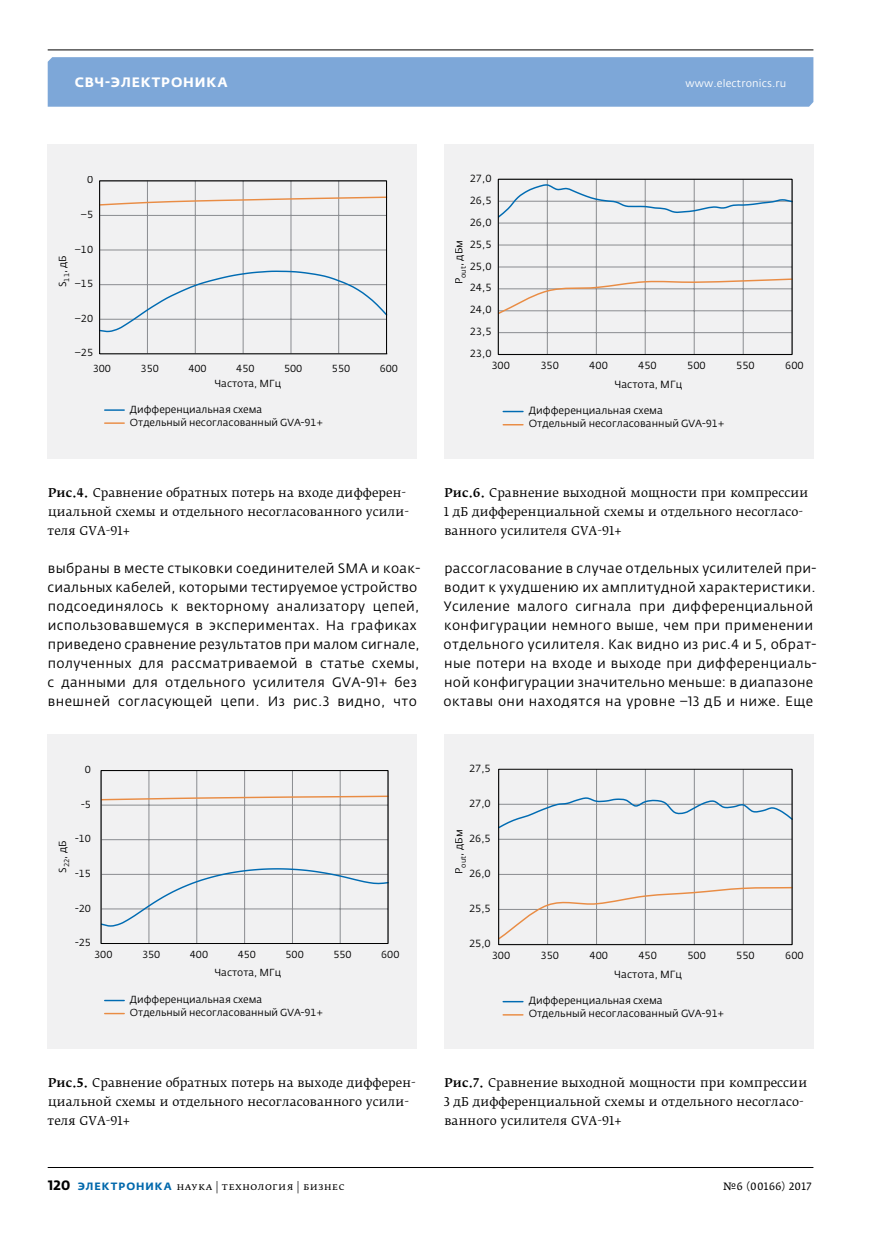
<style>
.page{position:relative;width:881px;height:1234px;background:#fff}
.page>*{position:absolute;margin:0;border:0;box-sizing:border-box;transform-origin:0 0}
.t1{font:13.5px/19px "Fedra Sans Pro";letter-spacing:.03em;color:#000}
.t2{font:700 13.5px "Fedra Sans Alt Pro";letter-spacing:.06em;color:#fff}
.t3{font:12px/19px "Fedra Serif B Pro";letter-spacing:.005em;color:#000}
.t4{font:10.5px "Fedra Serif B Pro";letter-spacing:.015em;color:#000}
.t5{font:10.5px "Fedra Sans Pro";letter-spacing:.015em;color:#fff}
.t6{font:10.5px "Fedra Serif A Pro";letter-spacing:.035em;color:#000}
.t7{font:10.35px/13.2px "Fedra Sans Pro";color:#000}
.t8{font:10.2px/13px "Fedra Sans Pro";color:#000}
.s1{font-weight:500}
.s2{font-family:"Fedra Sans Pro";font-weight:700;font-size:13.5px}
.s3{font-family:"Fedra Sans Alt Pro";font-weight:700;color:#0068ac}
</style>
<div class="page">
<div style="left:48px;top:57px;width:765px;height:50px;background:#7da7d8"></div>
<hr style="left:48px;top:49px;width:765px;height:1px;background:#000">
<hr style="left:48px;top:1166px;width:765px;height:1px;background:#000">
<div style="left:48px;top:145px;width:369px;height:313px;background:#f1f1f2"></div>
<svg style="left:105px;top:409px;width:19px;height:2px"></svg>
<svg style="left:105px;top:422px;width:19px;height:2px"></svg>
<svg style="left:99px;top:180px;width:288px;height:174px"></svg>
<div style="left:444px;top:145px;width:369px;height:313px;background:#f1f1f2"></div>
<svg style="left:503px;top:410px;width:19px;height:2px"></svg>
<svg style="left:503px;top:424px;width:19px;height:1px"></svg>
<hr style="left:498px;top:354px;width:293px;height:1px;background:#939598">
<hr style="left:498px;top:332px;width:293px;height:1px;background:#939598">
<hr style="left:498px;top:267px;width:293px;height:1px;background:#939598">
<hr style="left:498px;top:245px;width:293px;height:1px;background:#939598">
<hr style="left:498px;top:223px;width:293px;height:1px;background:#939598">
<hr style="left:547px;top:179px;width:1px;height:175px;background:#939598">
<hr style="left:596px;top:179px;width:1px;height:175px;background:#939598">
<hr style="left:644px;top:179px;width:1px;height:175px;background:#939598">
<hr style="left:693px;top:179px;width:1px;height:175px;background:#939598">
<hr style="left:742px;top:179px;width:1px;height:175px;background:#939598">
<hr style="left:497px;top:179px;width:1px;height:175px;background:#c6c8ca">
<svg style="left:500px;top:184px;width:290px;height:35px"></svg>
<svg style="left:500px;top:277px;width:290px;height:38px"></svg>
<div style="left:498px;top:179px;width:294px;height:175px;border:1px solid #000"></div>
<div style="left:444px;top:734px;width:369px;height:314px;background:#f1f1f2"></div>
<svg style="left:503px;top:1000px;width:19px;height:2px"></svg>
<svg style="left:503px;top:1014px;width:19px;height:1px"></svg>
<hr style="left:498px;top:874px;width:293px;height:1px;background:#939598">
<hr style="left:498px;top:838px;width:293px;height:1px;background:#939598">
<hr style="left:547px;top:769px;width:1px;height:175px;background:#939598">
<hr style="left:596px;top:769px;width:1px;height:175px;background:#939598">
<hr style="left:645px;top:769px;width:1px;height:175px;background:#939598">
<hr style="left:693px;top:769px;width:1px;height:175px;background:#939598">
<hr style="left:742px;top:769px;width:1px;height:175px;background:#939598">
<svg style="left:500px;top:796px;width:293px;height:33px"></svg>
<svg style="left:500px;top:885px;width:290px;height:55px"></svg>
<div style="left:498px;top:769px;width:294px;height:175px;border:1px solid #000"></div>
<div style="left:48px;top:734px;width:369px;height:314px;background:#f1f1f2"></div>
<svg style="left:105px;top:999px;width:19px;height:1px"></svg>
<svg style="left:105px;top:1012px;width:19px;height:2px"></svg>
<hr style="left:101px;top:839px;width:287px;height:1px;background:#939598">
<hr style="left:101px;top:804px;width:287px;height:1px;background:#939598">
<hr style="left:149px;top:770px;width:1px;height:173px;background:#939598">
<hr style="left:196px;top:770px;width:1px;height:173px;background:#939598">
<hr style="left:244px;top:770px;width:1px;height:173px;background:#939598">
<hr style="left:292px;top:770px;width:1px;height:173px;background:#939598">
<hr style="left:340px;top:770px;width:1px;height:173px;background:#939598">
<hr style="left:100px;top:770px;width:2px;height:173px;background:#c6c8ca">
<svg style="left:103px;top:867px;width:283px;height:60px"></svg>
<svg style="left:103px;top:794px;width:283px;height:7px"></svg>
<div style="left:101px;top:770px;width:287px;height:173px;border:1px solid #000"></div>
<p class="t2" style="left:75px;top:74px;width:154px">СВЧ-электроника</p>
<p class="t5" style="left:685px;top:77px;width:102px">www.electronics.ru</p>
<p class="t8" style="left:87px;top:173px;width:8px">0</p>
<p class="t7" style="left:469px;top:172px;width:23px">27,0</p>
<p class="t7" style="left:469px;top:193px;width:23px">26,5</p>
<p class="t8" style="left:81px;top:208px;width:14px">–5</p>
<p class="t7" style="left:469px;top:215px;width:23px">26,0</p>
<p class="t8" style="left:75px;top:242px;width:20px">–10</p>
<p class="t8" style="left:56px;top:287px;width:34px;rotate:-90deg">S<sub>11</sub>, дБ</p>
<p class="t8" style="left:75px;top:277px;width:20px">–15</p>
<p class="t7" style="left:469px;top:237px;width:23px">25,5</p>
<p class="t7" style="left:452px;top:284px;width:46px;rotate:-90deg">P<sub>out</sub>, дБм</p>
<p class="t7" style="left:469px;top:259px;width:23px">25,0</p>
<p class="t7" style="left:469px;top:281px;width:23px">24,5</p>
<p class="t8" style="left:75px;top:311px;width:20px">–20</p>
<p class="t7" style="left:469px;top:303px;width:23px">24,0</p>
<p class="t7" style="left:469px;top:325px;width:23px">23,5</p>
<p class="t8" style="left:75px;top:346px;width:20px">–25</p>
<p class="t7" style="left:469px;top:347px;width:23px">23,0</p>
<p class="t8" style="left:93px;top:362px;width:20px">300</p>
<p class="t8" style="left:140px;top:362px;width:20px">350</p>
<p class="t8" style="left:188px;top:362px;width:20px">400</p>
<p class="t8" style="left:236px;top:362px;width:20px">450</p>
<p class="t8" style="left:284px;top:362px;width:20px">500</p>
<p class="t8" style="left:332px;top:362px;width:20px">550</p>
<p class="t8" style="left:379px;top:362px;width:20px">600</p>
<p class="t7" style="left:491px;top:359px;width:20px">300</p>
<p class="t7" style="left:540px;top:359px;width:20px">350</p>
<p class="t7" style="left:589px;top:359px;width:20px">400</p>
<p class="t7" style="left:638px;top:359px;width:20px">450</p>
<p class="t7" style="left:687px;top:359px;width:20px">500</p>
<p class="t7" style="left:736px;top:359px;width:20px">550</p>
<p class="t7" style="left:784px;top:359px;width:20px">600</p>
<p class="t8" style="left:214px;top:377px;width:68px">Частота, МГц</p>
<p class="t7" style="left:614px;top:378px;width:69px">Частота, МГц</p>
<p class="t8" style="left:130px;top:402px;width:194px">Дифференциальная схема<br>Отдельный несогласованный GVA-91+</p>
<p class="t7" style="left:528px;top:404px;width:197px">Дифференциальная схема<br>Отдельный несогласованный GVA-91+</p>
<p class="t3" style="left:48px;top:483px;width:363px"><span class="s1">Рис.4.</span> Сравнение обратных потерь на входе дифферен‑ циальной схемы и отдельного несогласованного усили‑ теля GVA‑91+</p>
<p class="t3" style="left:444px;top:483px;width:366px"><span class="s1">Рис.6.</span> Сравнение выходной мощности при компрессии<br>1 дБ дифференциальной схемы и отдельного несогласо‑ ванного усилителя GVA‑91+</p>
<p class="t1" style="left:47px;top:558px;width:374px">выбраны в месте стыковки соединителей SMA и коак‑ сиальных кабелей, которыми тестируемое устройство подсоединялось к векторному анализатору цепей, использовавшемуся в экспериментах. На графиках приведено сравнение результатов при малом сигнале, полученных для рассматриваемой в статье схемы, с данными для отдельного усилителя GVA‑91+ без внешней согласующей цепи. Из рис.3 видно, что</p>
<p class="t1" style="left:443px;top:558px;width:374px">рассогласование в случае отдельных усилителей при‑ водит к ухудшению их амплитудной характеристики.<br>Усиление малого сигнала при дифференциальной конфигурации немного выше, чем при применении отдельного усилителя. Как видно из рис.4 и 5, обрат‑ ные потери на входе и выходе при дифференциаль‑ ной конфигурации значительно меньше: в диапазоне октавы они находятся на уровне –13 дБ и ниже. Еще</p>
<p class="t8" style="left:85px;top:762px;width:8px">0</p>
<p class="t8" style="left:469px;top:761px;width:23px">27,5</p>
<p class="t8" style="left:81px;top:797px;width:11px">-5</p>
<p class="t8" style="left:469px;top:796px;width:23px">27,0</p>
<p class="t8" style="left:75px;top:832px;width:17px">-10</p>
<p class="t8" style="left:56px;top:872px;width:34px;rotate:-90deg">S<sub>22</sub>, дБ</p>
<p class="t8" style="left:75px;top:866px;width:17px">-15</p>
<p class="t8" style="left:452px;top:873px;width:45px;rotate:-90deg">P<sub>out</sub>, дБм</p>
<p class="t8" style="left:469px;top:831px;width:23px">26,5</p>
<p class="t8" style="left:469px;top:866px;width:23px">26,0</p>
<p class="t8" style="left:75px;top:901px;width:17px">-20</p>
<p class="t8" style="left:469px;top:901px;width:23px">25,5</p>
<p class="t8" style="left:75px;top:935px;width:17px">-25</p>
<p class="t8" style="left:469px;top:936px;width:23px">25,0</p>
<p class="t8" style="left:94px;top:947px;width:20px">300</p>
<p class="t8" style="left:142px;top:947px;width:20px">350</p>
<p class="t8" style="left:190px;top:947px;width:20px">400</p>
<p class="t8" style="left:238px;top:947px;width:20px">450</p>
<p class="t8" style="left:285px;top:947px;width:20px">500</p>
<p class="t8" style="left:333px;top:947px;width:20px">550</p>
<p class="t8" style="left:381px;top:947px;width:20px">600</p>
<p class="t8" style="left:491px;top:948px;width:20px">300</p>
<p class="t8" style="left:540px;top:948px;width:20px">350</p>
<p class="t8" style="left:589px;top:948px;width:20px">400</p>
<p class="t8" style="left:638px;top:948px;width:20px">450</p>
<p class="t8" style="left:687px;top:948px;width:20px">500</p>
<p class="t8" style="left:736px;top:948px;width:20px">550</p>
<p class="t8" style="left:784px;top:948px;width:20px">600</p>
<p class="t8" style="left:214px;top:965px;width:68px">Частота, МГц</p>
<p class="t8" style="left:614px;top:967px;width:69px">Частота, МГц</p>
<p class="t8" style="left:130px;top:992px;width:194px">Дифференциальная схема<br>Отдельный несогласованный GVA-91+</p>
<p class="t8" style="left:528px;top:993px;width:197px">Дифференциальная схема<br>Отдельный несогласованный GVA-91+</p>
<p class="t3" style="left:48px;top:1072px;width:369px"><span class="s1">Рис.5.</span> Сравнение обратных потерь на выходе дифферен‑ циальной схемы и отдельного несогласованного усили‑ теля GVA‑91+</p>
<p class="t3" style="left:443px;top:1072px;width:365px"><span class="s1">Рис.7.</span> Сравнение выходной мощности при компрессии<br>3 дБ дифференциальной схемы и отдельного несогласо‑ ванного усилителя GVA‑91+</p>
<p class="t4" style="left:48px;top:1179px;width:298px"><span class="s2">120</span> <span class="s3">ЭЛЕКТРОНИКА</span> наука | технология | бизнес</p>
<p class="t6" style="left:722px;top:1179px;width:90px">№6 (00166) 2017</p>
</div>
